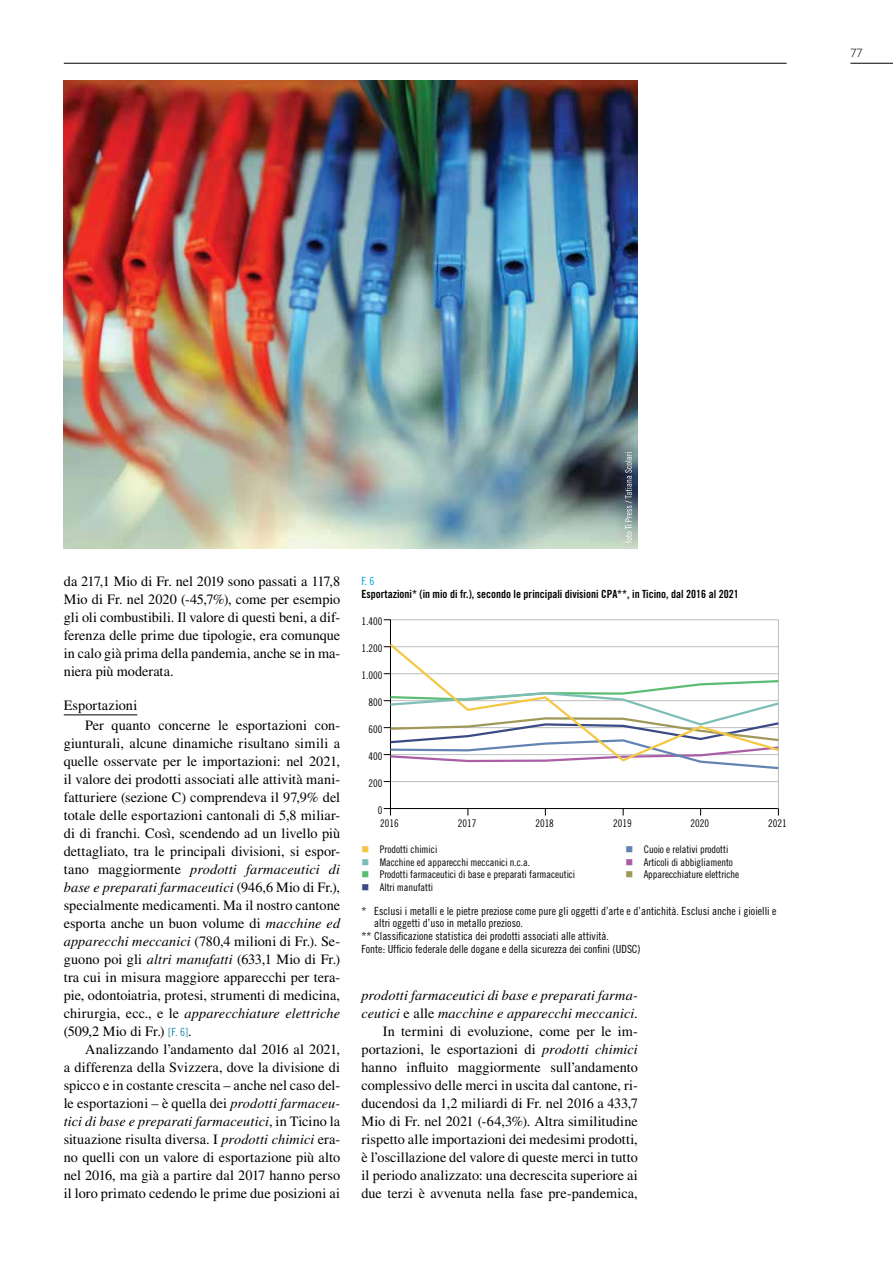
<style>
.page{position:relative;width:893px;height:1263px;background:#fff}
.page>*{position:absolute;margin:0;border:0;box-sizing:border-box;transform-origin:0 0}
.t1{font:14.25px/18px "Times LT Std";letter-spacing:.005em;color:#000;text-align:justify}
.t2{font:300 12px "Gill Sans";color:#000}
.t3{font:11.25px "Trade Gothic LT Std Cn 18";color:#000}
.t4{font:11.25px "Trade Gothic LT Std Bd Cn 20";color:#000}
.t5{font:11.25px "Trade Gothic LT Std Cn 18";color:#009fdb}
.t6{font:10.5px "Trade Gothic LT Std Cn 18";letter-spacing:-.005em;color:#000}
.s1{font-style:italic}
.s2{font-family:"Trade Gothic LT Std Cn 18";font-size:11.25px;color:#1a84aa}
</style>
<div class="page">
<hr style="left:64px;top:63px;width:723px;height:1px;background:#000">
<hr style="left:850px;top:63px;width:43px;height:1px;background:#000">
<hr style="left:64px;top:714px;width:73px;height:1px;background:#000">
<hr style="left:390px;top:808px;width:388px;height:1px;background:#000">
<hr style="left:390px;top:619px;width:388px;height:1px;background:#bcbec0">
<hr style="left:778px;top:620px;width:1px;height:189px;background:#bcbec0">
<hr style="left:390px;top:781px;width:388px;height:1px;background:#bcbec0">
<svg style="left:384px;top:808px;width:7px;height:7px"></svg>
<hr style="left:390px;top:620px;width:1px;height:189px;background:#000">
<svg style="left:384px;top:673px;width:395px;height:97px"></svg>
<svg style="left:387px;top:643px;width:392px;height:120px"></svg>
<img style="left:64px;top:81px;width:574px;height:467px">
<svg style="left:625px;top:452px;width:7px;height:91px"></svg>
<p class="t2" style="left:850px;top:46px;width:13px">77</p>
<p class="t1" style="left:64px;top:572px;width:278px">da 217,1 Mio di Fr. nel 2019 sono passati a 117,8<br>Mio di Fr. nel 2020 (-45,7%), come per esempio gli oli combustibili. Il valore di questi beni, a dif&shy;ferenza delle prime due tipologie, era comunque in calo già prima della pandemia, anche se in ma&shy;niera più moderata.</p>
<p class="t1" style="left:85px;top:696px;width:257px;line-height:19.5px;text-indent:-21px">Esportazioni<br>Per quanto concerne le esportazioni con-</p>
<p class="t1" style="left:64px;top:734px;width:278px">giunturali, alcune dinamiche risultano simili a quelle osservate per le importazioni: nel 2021, il valore dei prodotti associati alle attività mani&shy;fatturiere (sezione C) comprendeva il 97,9% del totale delle esportazioni cantonali di 5,8 miliar&shy;di di franchi. Così, scendendo ad un livello più dettagliato, tra le principali divisioni, si espor&shy;tano maggiormente <span class="s1">prodotti farmaceutici di base e preparati farmaceutici</span> (946,6 Mio di Fr.), specialmente medicamenti. Ma il nostro cantone esporta anche un buon volume di <span class="s1">macchine ed apparecchi meccanici</span> (780,4 milioni di Fr.). Se&shy;guono poi gli <span class="s1">altri manufatti</span> (633,1 Mio di Fr.) tra cui in misura maggiore apparecchi per tera&shy;pie, odontoiatria, protesi, strumenti di medicina, chirurgia, ecc., e le <span class="s1">apparecchiature elettriche </span>(509,2 Mio di Fr.) <span class="s2">[F. 6]</span>.</p>
<p class="t1" style="left:64px;top:1040px;width:278px;text-indent:21px">Analizzando l’andamento dal 2016 al 2021, a differenza della Svizzera, dove la divisione di spicco e in costante crescita – anche nel caso del&shy;le esportazioni – è quella dei <span class="s1">prodotti farmaceu&shy;tici di base e preparati farmaceutici</span>, in Ticino la situazione risulta diversa. I <span class="s1">prodotti chimici</span> era&shy;no quelli con un valore di esportazione più alto nel 2016, ma già a partire dal 2017 hanno perso il loro primato cedendo le prime due posizioni ai</p>
<p class="t5" style="left:361px;top:574px;width:15px">F. 6</p>
<p class="t4" style="left:361px;top:587px;width:379px">Esportazioni* (in mio di fr.), secondo le principali divisioni CPA**, in Ticino, dal 2016 al 2021</p>
<p class="t6" style="left:361px;top:615px;width:22px">1.400</p>
<p class="t6" style="left:361px;top:642px;width:22px">1.200</p>
<p class="t6" style="left:361px;top:669px;width:22px">1.000</p>
<p class="t6" style="left:368px;top:696px;width:15px">800</p>
<p class="t6" style="left:368px;top:723px;width:15px">600</p>
<p class="t6" style="left:368px;top:750px;width:15px">400</p>
<p class="t6" style="left:368px;top:777px;width:15px">200</p>
<p class="t6" style="left:378px;top:804px;width:6px">0</p>
<p class="t6" style="left:380px;top:817px;width:20px">2016</p>
<p class="t6" style="left:458px;top:817px;width:20px">2017</p>
<p class="t6" style="left:535px;top:817px;width:20px">2018</p>
<p class="t6" style="left:613px;top:817px;width:20px">2019</p>
<p class="t6" style="left:691px;top:817px;width:20px">2020</p>
<p class="t6" style="left:768px;top:817px;width:20px">2021</p>
<p class="t6" style="left:380px;top:843px;width:59px">Prodotti chimici</p>
<p class="t6" style="left:644px;top:843px;width:86px">Cuoio e relativi prodotti</p>
<p class="t6" style="left:380px;top:856px;width:152px">Macchine ed apparecchi meccanici n.c.a.</p>
<p class="t6" style="left:644px;top:856px;width:91px">Articoli di abbigliamento</p>
<p class="t6" style="left:380px;top:868px;width:197px">Prodotti farmaceutici di base e preparati farmaceutici</p>
<p class="t6" style="left:644px;top:868px;width:97px">Apparecchiature elettriche</p>
<p class="t6" style="left:380px;top:881px;width:55px">Altri manufatti</p>
<p class="t3" style="left:361px;top:904px;width:417px">* Esclusi i metalli e le pietre preziose come pure gli oggetti d’arte e d’antichità. Esclusi anche i gioielli e</p>
<p class="t3" style="left:374px;top:916px;width:150px">altri oggetti d’uso in metallo prezioso.</p>
<p class="t3" style="left:361px;top:929px;width:249px">** Classificazione statistica dei prodotti associati alle attività.</p>
<p class="t3" style="left:361px;top:942px;width:281px">Fonte: Ufficio federale delle dogane e della sicurezza dei confini (UDSC)</p>
<p class="t1" style="left:361px;top:986px;width:278px;text-align:right"><span class="s1">prodotti farmaceutici di base e preparati farma&shy;ceutici</span> e alle <span class="s1">macchine e apparecchi meccanici</span>.<br>In termini di evoluzione, come per le im&shy;portazioni, le esportazioni di <span class="s1">prodotti chimici </span>hanno influito maggiormente sull’andamento complessivo delle merci in uscita dal cantone, ri&shy;ducendosi da 1,2 miliardi di Fr. nel 2016 a 433,7<br>Mio di Fr. nel 2021 (-64,3%). Altra similitudine rispetto alle importazioni dei medesimi prodotti, è l’oscillazione del valore di queste merci in tutto il periodo analizzato: una decrescita superiore ai due terzi è avvenuta nella fase pre-pandemica,</p>
</div>
